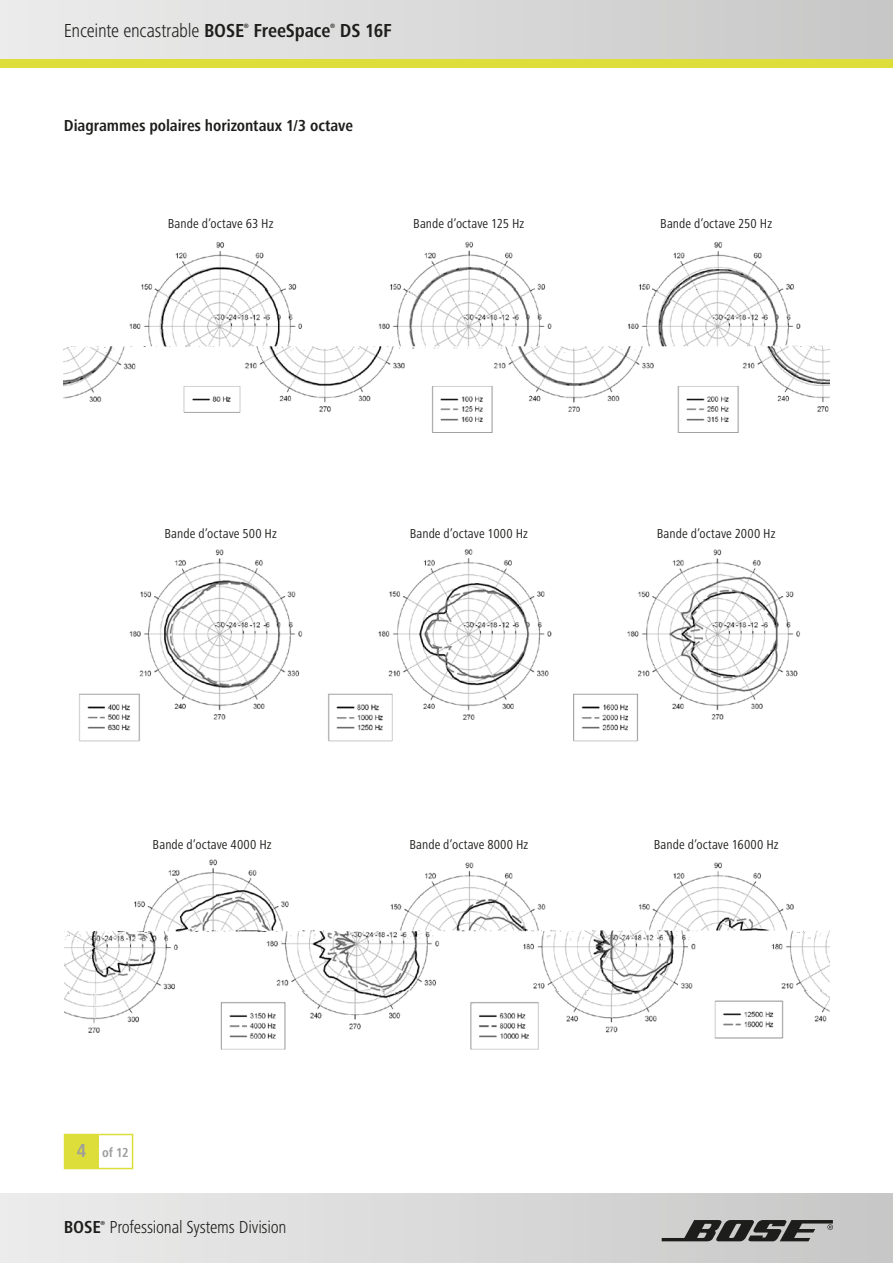
<style>
.page{position:relative;width:893px;height:1263px;background:#fff}
.page>*{position:absolute;margin:0;border:0;box-sizing:border-box;transform-origin:0 0}
.t1{font:300 condensed 19.5px "Frutiger Next LTW1 G";letter-spacing:-.015em;color:#1d1d1b}
.t2{font:700 condensed 19.5px "Frutiger Next LTW1 G";letter-spacing:-.01em;color:#1d1d1b}
.t3{font:300 condensed 18px "Frutiger Next LTW1 G";letter-spacing:-.015em;color:#1d1d1b}
.t4{font:700 condensed 18px "Frutiger Next LTW1 G";color:#1d1d1b}
.t5{font:700 condensed 16.5px "Frutiger Next LTW1 G";letter-spacing:-.005em;color:#1d1d1b}
.t6{font:condensed 13.5px "Frutiger Next LTW1 G";letter-spacing:.005em;color:#1d1d1b}
.t7{font:700 condensed 13.5px "Frutiger Next LTW1 G";color:#9d9d9c}
.t8{font:700 condensed 6.45px "Frutiger Next LTW1 G";color:#1d1d1b}
.t9{font:700 condensed 6px "Frutiger Next LTW1 G";color:#1d1d1b}
.s1{font-weight:700}
.s2{font-size:19.5px}
</style>
<div class="page">
<img style="left:79px;top:549px;width:722px;height:193px">
<img style="left:64px;top:241px;width:765px;height:192px">
<img style="left:65px;top:859px;width:764px;height:191px">
<div style="left:65px;top:1134px;width:34px;height:34px;background:#ddde3a"></div>
<div style="left:64px;top:1134px;width:69px;height:35px;border:2px solid #ddde3a"></div>
<div style="left:0;top:0;width:893px;height:60px;background:linear-gradient(to right,#ececec,#c7c7c7)"></div>
<div style="left:0;top:60px;width:893px;height:8px;background:#ddde3a"></div>
<div style="left:0;top:1194px;width:893px;height:69px;background:linear-gradient(to right,#ececec,#c7c7c7)"></div>
<svg style="left:662px;top:1220px;width:171px;height:21px;background:#676665"></svg>
<h1 class="t1" style="left:64px;top:20px;width:182px">Enceinte encastrable <span class="s1">BOSE</span></h1>
<p class="t8" style="left:244px;top:22px;width:7px">®</p>
<h1 class="t2" style="left:254px;top:20px;width:78px">FreeSpace</h1>
<p class="t8" style="left:330px;top:22px;width:7px">®</p>
<h1 class="t2" style="left:340px;top:20px;width:54px">DS 16F</h1>
<p class="t5" style="left:64px;top:116px;width:291px">Diagrammes polaires horizontaux 1/3 octave</p>
<p class="t6" style="left:168px;top:216px;width:107px">Bande d’octave 63 Hz</p>
<p class="t6" style="left:413px;top:216px;width:113px">Bande d’octave 125 Hz</p>
<p class="t6" style="left:660px;top:216px;width:113px">Bande d’octave 250 Hz</p>
<p class="t6" style="left:165px;top:526px;width:114px">Bande d’octave 500 Hz</p>
<p class="t6" style="left:410px;top:526px;width:120px">Bande d’octave 1000 Hz</p>
<p class="t6" style="left:657px;top:526px;width:120px">Bande d’octave 2000 Hz</p>
<p class="t6" style="left:153px;top:837px;width:120px">Bande d’octave 4000 Hz</p>
<p class="t6" style="left:409px;top:837px;width:120px">Bande d’octave 8000 Hz</p>
<p class="t6" style="left:654px;top:837px;width:126px">Bande d’octave 16000 Hz</p>
<p class="t7" style="left:77px;top:1145px;width:53px"><span class="s2">4</span> of 12</p>
<h2 class="t4" style="left:64px;top:1217px;width:39px">BOSE</h2>
<p class="t9" style="left:101px;top:1219px;width:6px">®</p>
<h2 class="t3" style="left:110px;top:1217px;width:179px">Professional Systems Division</h2>
</div>
